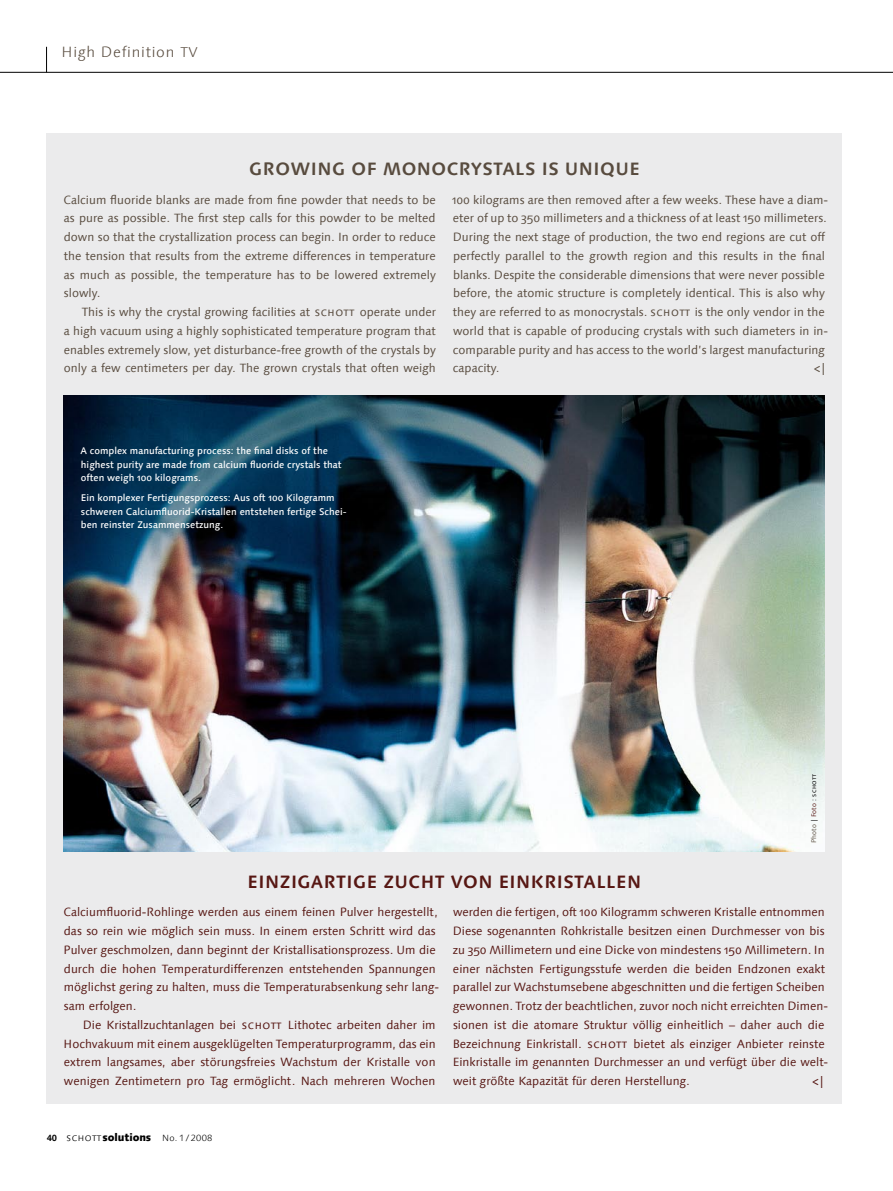
<style>
.page{position:relative;width:893px;height:1191px;background:#fff}
.page>*{position:absolute;margin:0;border:0;box-sizing:border-box;transform-origin:0 0}
.t1{font:700 18px "Linotype Syntax Com";letter-spacing:.025em;color:#571713}
.t2{font:700 18px "Linotype Syntax Com";letter-spacing:.025em;color:#584b3e}
.t3{font:300 15px "Linotype Syntax Com";letter-spacing:.05em;color:#584b3e}
.t4{font:12px/18.8px "Linotype Syntax Com";color:#571713}
.t5{font:12px/18.8px "Linotype Syntax Com";color:#584b3e;text-align:justify}
.t6{font:800 10.5px "Linotype Syntax Com";letter-spacing:-.01em;color:#000}
.t7{font:500 9.75px/13.5px "Linotype Syntax Com";color:#fff}
.t8{font:6.75px "Linotype Syntax Com";letter-spacing:.01em;color:#000}
.s1{font-size:14.25px}
.s2{color:#584b3e}
.s3{color:#571713}
.s4{font-weight:700;font-size:9px}
.s5{font-weight:300}
.s6{font-weight:300;font-size:9px}
</style>
<div class="page">
<svg style="left:46px;top:47px;width:1px;height:25px"></svg>
<div style="left:47px;top:133px;width:795px;height:971px;background:#ebebec"></div>
<img style="left:64px;top:396px;width:761px;height:455px">
<hr style="left:0;top:72px;width:893px;height:1px;background:#000">
<p class="t3" style="left:62px;top:43px;width:138px">High Definition <span class="s1">TV</span></p>
<h1 class="t2" style="left:249px;top:158px;width:245px">GROWING OF MONOCRYSTALS</h1>
<h1 class="t2" style="left:542px;top:158px;width:100px">IS UNIQUE</h1>
<p class="t5" style="left:64px;top:190px;width:374px">Calcium fluoride blanks are made from fine powder that needs to be as pure as possible. The first step calls for this powder to be melted down so that the crystallization process can begin. In order to reduce the tension that results from the extreme differences in temperature as much as possible, the temperature has to be lowered extremely slowly.</p>
<p class="t5" style="left:64px;top:302px;width:374px;text-indent:18px">This is why the crystal growing facilities at schott operate under a high vacuum using a highly sophisticated temperature program that enables extremely slow, yet disturbance-free growth of the crystals by only a few centimeters per day. The grown crystals that often weigh</p>
<p class="t5" style="left:452px;top:190px;width:378px;text-align:left">100 kilograms are then removed after a few weeks. These have a diam&shy;eter of up to 350 millimeters and a thickness of at least 150 millimeters.<br>During the next stage of production, the two end regions are cut off perfectly parallel to the growth region and this results in the final blanks. Despite the considerable dimensions that were never possible before, the atomic structure is completely identical. This is also why they are referred to as monocrystals. schott is the only vendor in the world that is capable of producing crystals with such diameters in in&shy;comparable purity and has access to the world’s largest manufacturing capacity.</p>
<p class="t5" style="left:814px;top:359px;width:14px">&lt;|</p>
<p class="t7" style="left:80px;top:444px;width:263px">A complex manufacturing process: the final disks of the highest purity are made from calcium fluoride crystals that often weigh 100 kilograms.</p>
<p class="t7" style="left:81px;top:491px;width:267px">Ein komplexer Fertigungsprozess: Aus oft 100 Kilogramm schweren Calciumfluorid-Kristallen entstehen fertige Schei&shy;ben reinster Zusammensetzung.</p>
<p class="t8" style="left:809px;top:842px;width:70px;rotate:-90deg"><span class="s2">Photo</span> | <span class="s3">Foto</span> : schott</p>
<h1 class="t1" style="left:248px;top:870px;width:328px">E INZIGARTIGE ZUCHT VON E INKRISTALL</h1>
<h1 class="t1" style="left:616px;top:870px;width:27px">EN</h1>
<p class="t4" style="left:64px;top:902px;width:377px">Calciumfluorid-Rohlinge werden aus einem feinen Pulver hergestellt, das so rein wie möglich sein muss. In einem ersten Schritt wird das Pulver geschmolzen, dann beginnt der Kristallisationsprozess. Um die durch die hohen Temperaturdifferenzen entstehenden Spannungen möglichst gering zu halten, muss die Temperaturabsenkung sehr lang&shy;sam erfolgen.</p>
<p class="t4" style="left:64px;top:1015px;width:374px;text-align:justify;text-indent:19px">Die Kristallzuchtanlagen bei schott Lithotec arbeiten daher im Hochvakuum mit einem ausgeklügelten Temperaturprogramm, das ein extrem langsames, aber störungsfreies Wachstum der Kristalle von wenigen Zentimetern pro Tag ermöglicht. Nach mehreren Wochen</p>
<p class="t4" style="left:453px;top:902px;width:377px">werden die fertigen, oft 100 Kilogramm schweren Kristalle entnommen Diese sogenannten Rohkristalle besitzen einen Durchmesser von bis zu 350 Millimetern und eine Dicke von mindestens 150 Millimetern. In einer nächsten Fertigungsstufe werden die beiden Endzonen exakt parallel zur Wachstumsebene abgeschnitten und die fertigen Scheiben gewonnen. Trotz der beachtlichen, zuvor noch nicht erreichten Dimen&shy;sionen ist die atomare Struktur völlig einheitlich – daher auch die Bezeichnung Einkristall. schott bietet als einziger Anbieter reinste Einkristalle im genannten Durchmesser an und verfügt über die welt&shy;weit größte Kapazität für deren Herstellung.</p>
<p class="t4" style="left:812px;top:1071px;width:14px">&lt;|</p>
<p class="t6" style="left:47px;top:1131px;width:167px"><span class="s4">40</span> <span class="s5">schott</span>solutions <span class="s6">No. 1 / 2008</span></p>
</div>
